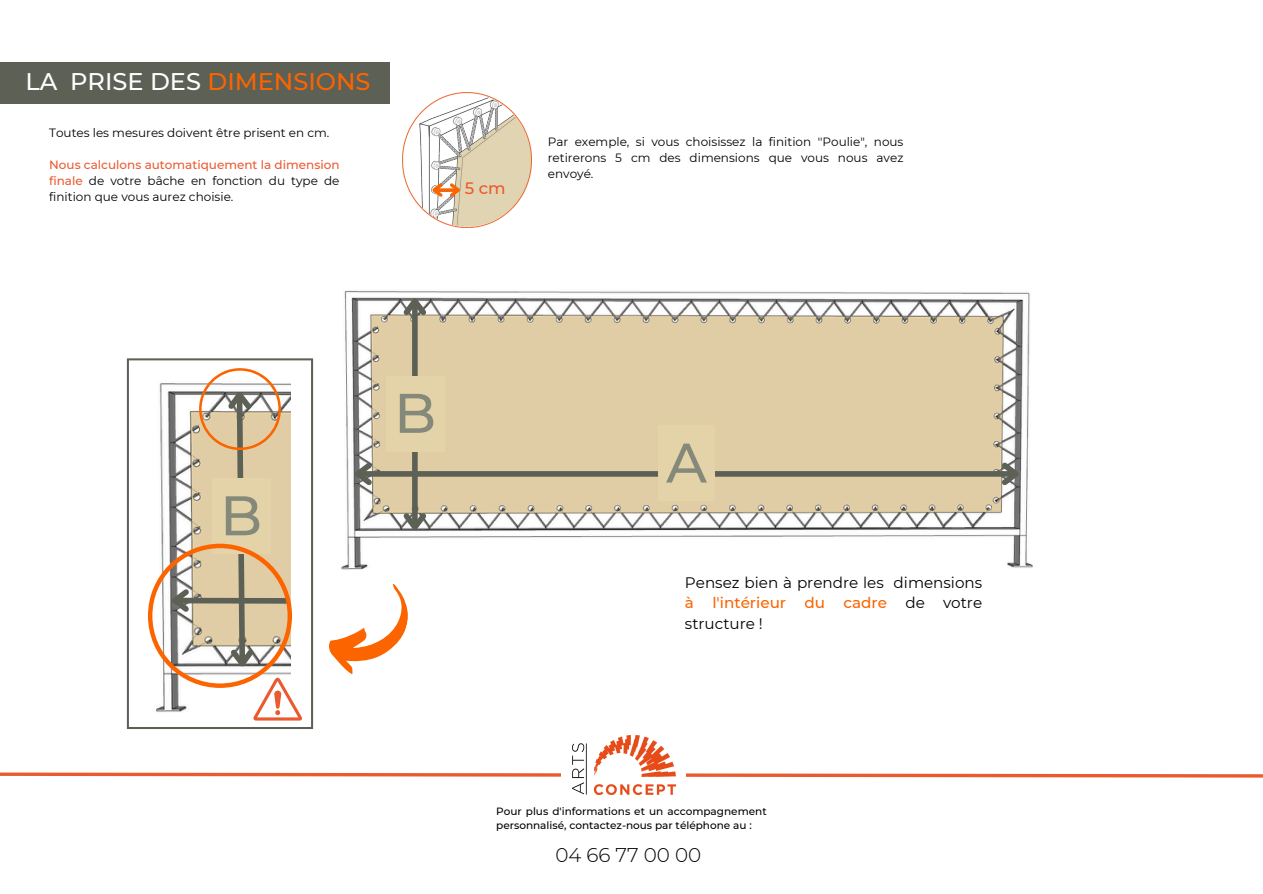
<style>
.page{position:relative;width:1263px;height:894px;background:#fff}
.page>*{position:absolute;margin:0;border:0;box-sizing:border-box;transform-origin:0 0}
.t1{font:500 55.65px "Montserrat";color:#848979}
.t2{font:500 24px "Montserrat";color:#fff}
.t3{font:300 19.95px "Montserrat";color:#000}
.t4{font:500 16.5px "Montserrat";color:#eb5a2f}
.t5{font:15.15px/20.2px "Montserrat";color:#000;text-align:justify}
.t6{font:12px/16px "Montserrat";color:#000;text-align:justify}
.t7{font:500 10.5px/14px "Montserrat";color:#000}
.s1{color:#fc6400}
.s2{font-weight:500;color:#eb5a2f}
.s3{font-weight:500;color:#fc6400}
</style>
<div class="page">
<svg style="left:0;top:772px;width:1263px;height:6px"></svg>
<div style="left:562px;top:729px;width:124px;height:65px;background:#fff"></div>
<img style="left:573px;top:735px;width:102px;height:59px">
<img style="left:341px;top:291px;width:692px;height:278px">
<div style="left:358px;top:471px;width:658px;height:5px;background:#5c6055"></div>
<svg style="left:348px;top:457px;width:29px;height:33px"></svg>
<svg style="left:997px;top:457px;width:28px;height:33px"></svg>
<div style="left:412px;top:301px;width:6px;height:226px;background:#5c6055"></div>
<svg style="left:399px;top:508px;width:32px;height:28px"></svg>
<svg style="left:399px;top:291px;width:32px;height:29px"></svg>
<div style="left:658px;top:425px;width:57px;height:76px;background:#e4d2a9"></div>
<div style="left:386px;top:375px;width:58px;height:76px;background:#e4d2a9"></div>
<svg style="left:127px;top:358px;width:186px;height:370px"></svg>
<svg style="left:329px;top:584px;width:79px;height:91px"></svg>
<svg style="left:148px;top:368px;width:154px;height:352px"></svg>
<img style="left:402px;top:92px;width:130px;height:135px">
<svg style="left:428px;top:180px;width:36px;height:20px"></svg>
<div style="left:0;top:62px;width:390px;height:41px;background:#5c6055"></div>
<p class="t2" style="left:25px;top:67px;width:346px">LA PRISE DES <span class="s1">DIMENSIONS</span></p>
<h1 class="t6" style="left:49px;top:124px;width:282px">Toutes les mesures doivent être prisent en cm.</h1>
<h5 class="t6" style="left:49px;top:156px;width:292px"><span class="s2">Nous calculons automatiquement la dimension finale</span> de votre bâche en fonction du type de finition que vous aurez choisie.</h5>
<p class="t4" style="left:465px;top:178px;width:42px">5 cm</p>
<h5 class="t6" style="left:548px;top:134px;width:357px">Par exemple, si vous choisissez la finition ''Poulie", nous retirerons 5 cm des dimensions que vous nous avez envoyé.</h5>
<p class="t1" style="left:220px;top:481px;width:44px">B</p>
<p class="t1" style="left:394px;top:379px;width:44px">B</p>
<p class="t1" style="left:666px;top:428px;width:42px">A</p>
<p class="t5" style="left:685px;top:572px;width:299px">Pensez bien à prendre les dimensions <span class="s3">à l'intérieur du cadre</span> de votre structure !</p>
<p class="t7" style="left:496px;top:804px;width:272px">Pour plus d'informations et un accompagnement personnalisé, contactez-nous par téléphone au :</p>
<h3 class="t3" style="left:555px;top:842px;width:147px">04 66 77 00 00</h3>
</div>
